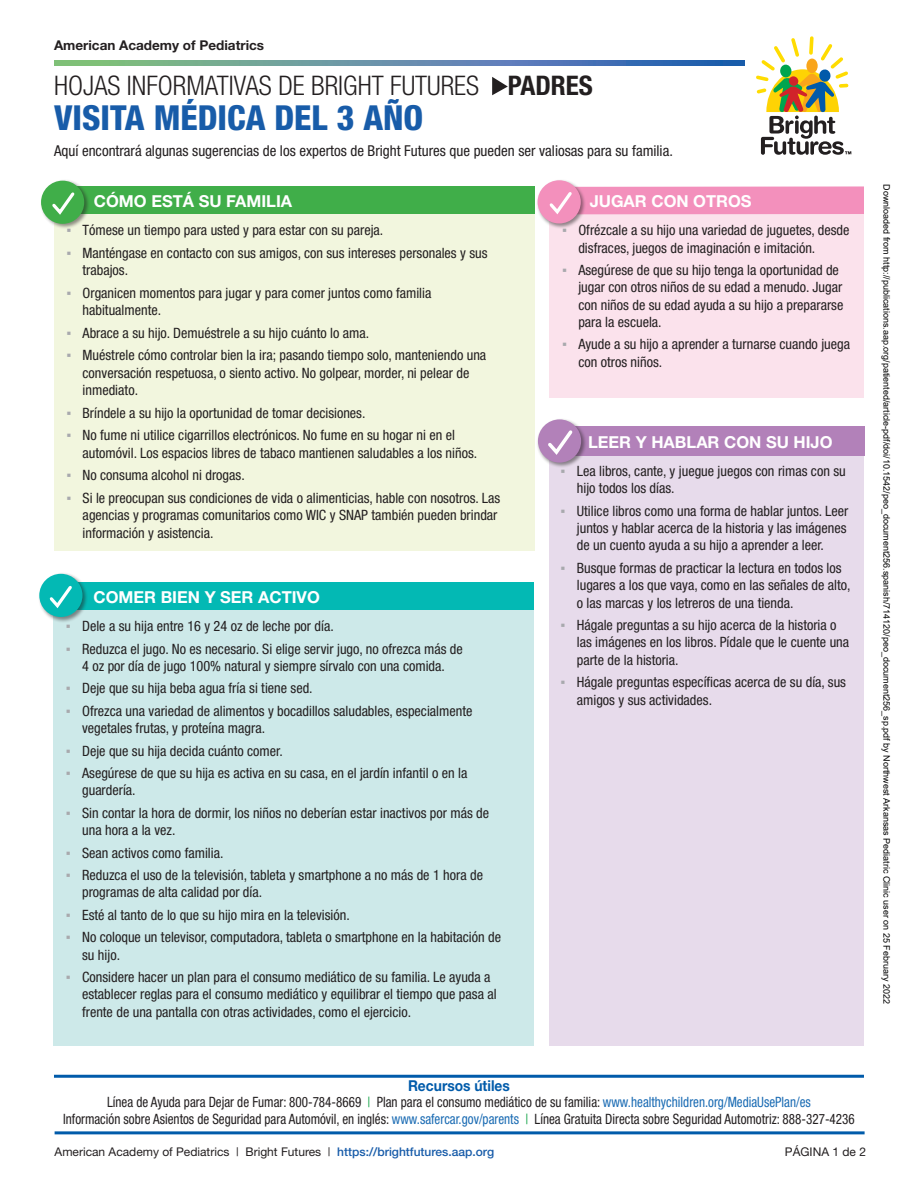
<style>
.page{position:relative;width:918px;height:1188px;background:#fff}
.page>*{position:absolute;margin:0;border:0;box-sizing:border-box;transform-origin:0 0}
.heading{font:800 condensed 34.5px "Helvetica Neue";color:#185ca9}
.heading-2{font:300 condensed 27px "Helvetica Neue";color:#231f20}
.New_White_heads{font:700 16.5px "Helvetica Neue";color:#fff}
.t1{font:condensed 15px "Helvetica Neue";color:#231f20}
.t2{font:700 15px "Helvetica Neue";color:#005baa;scale:.92 1}
.t3{font:condensed 14.25px/17.4px "Helvetica Neue";color:#231f20}
.t4{font:condensed 14.25px "Helvetica Neue";color:#231f20;scale:.92 1}
.intro_line{font:700 13.5px "Helvetica Neue";color:#231f20}
.list_helv{font:12px "Helvetica Neue";color:#231f20}
.t5{font:9px "Arial";color:#000}
.s1{font-weight:700}
.s2{font-family:"Arial";font-stretch:normal;color:#a8a9ad}
.s3{color:#1ca74f}
.s4{color:#1a6bb3}
.s5{font-weight:500;color:#185ca9}
</style>
<div class="page">
<div style="left:550px;top:189px;width:314px;height:208px;background:#fbdce9"></div>
<div style="left:550px;top:186px;width:314px;height:28px;background:#f390bc"></div>
<div style="left:536px;top:179px;width:51px;height:50px;background:#231f20;opacity:.5"></div>
<div style="left:538px;top:180px;width:43px;height:43px;background:#f390bc;border-radius:50%"></div>
<svg style="left:549px;top:192px;width:23px;height:23px"></svg>
<div style="left:54px;top:187px;width:481px;height:364px;background:#f0f5d8"></div>
<div style="left:54px;top:187px;width:481px;height:27px;background:#40ae49"></div>
<div style="left:40px;top:179px;width:50px;height:51px;background:#231f20;opacity:.5"></div>
<div style="left:41px;top:181px;width:43px;height:43px;background:#40ae49;border-radius:50%"></div>
<svg style="left:52px;top:192px;width:23px;height:23px"></svg>
<svg style="left:492px;top:77px;width:16px;height:18px"></svg>
<svg style="left:756px;top:36px;width:95px;height:119px"></svg>
<svg style="left:54px;top:60px;width:690px;height:5px;background:#5e8fa2"></svg>
<div style="left:53px;top:595px;width:481px;height:450px;background:#cde9e9"></div>
<div style="left:53px;top:582px;width:481px;height:27px;background:#03b9b4"></div>
<div style="left:38px;top:573px;width:50px;height:50px;background:#231f20;opacity:.5"></div>
<div style="left:39px;top:574px;width:43px;height:43px;background:#03b9b4;border-radius:50%"></div>
<svg style="left:49px;top:585px;width:23px;height:24px"></svg>
<hr style="left:54px;top:1075px;width:810px;height:3px;background:#005baa">
<hr style="left:55px;top:1131px;width:810px;height:3px;background:#005baa">
<div style="left:550px;top:427px;width:314px;height:618px;background:#e7dbeb"></div>
<div style="left:550px;top:427px;width:315px;height:29px;background:#b281b9"></div>
<div style="left:537px;top:418px;width:50px;height:50px;background:#231f20;opacity:.5"></div>
<div style="left:538px;top:419px;width:43px;height:44px;background:#b281b9;border-radius:50%"></div>
<svg style="left:548px;top:430px;width:25px;height:25px"></svg>
<p class="intro_line" style="left:54px;top:37px;width:212px">American Academy of Pediatrics</p>
<p class="heading-2" style="left:54px;top:70px;width:540px">HOJAS INFORMATIVAS DE BRIGHT FUTURES <span class="s1">PADRES</span></p>
<p class="heading" style="left:54px;top:96px;width:371px">VISITA MÉDICA DEL 3 AÑO</p>
<p class="t1" style="left:54px;top:142px;width:620px">Aquí encontrará algunas sugerencias de los expertos de Bright Futures que pueden ser valiosas para su familia.</p>
<p class="New_White_heads" style="left:94px;top:191px;width:200px">CÓMO ESTÁ SU FAMILIA</p>
<p class="t3" style="left:66px;top:222px;width:319px"><span class="s2">▪</span> Tómese un tiempo para usted y para estar con su pareja.</p>
<p class="t3" style="left:83px;top:244px;width:407px;text-indent:-16px"><span class="s2">▪</span> Manténgase en contacto con sus amigos, con sus intereses personales y sus trabajos.</p>
<p class="t3" style="left:83px;top:284px;width:350px;text-indent:-16px"><span class="s2">▪</span> Organicen momentos para jugar y para comer juntos como familia habitualmente.</p>
<p class="t3" style="left:66px;top:324px;width:304px"><span class="s2">▪</span> Abrace a su hijo. Demuéstrele a su hijo cuánto lo ama.</p>
<p class="t3" style="left:83px;top:347px;width:405px;text-indent:-16px"><span class="s2">▪</span> Muéstrele cómo controlar bien la ira; pasando tiempo solo, manteniendo una conversación respetuosa, o siento activo. No golpear, morder, ni pelear de inmediato.</p>
<p class="t3" style="left:66px;top:404px;width:301px"><span class="s2">▪</span> Bríndele a su hijo la oportunidad de tomar decisiones.</p>
<p class="t3" style="left:83px;top:427px;width:396px;text-indent:-16px"><span class="s2">▪</span> No fume ni utilice cigarrillos electrónicos. No fume en su hogar ni en el automóvil. Los espacios libres de tabaco mantienen saludables a los niños.</p>
<p class="t3" style="left:66px;top:466px;width:180px"><span class="s2">▪</span> No consuma alcohol ni drogas.</p>
<p class="t3" style="left:83px;top:489px;width:419px;text-indent:-16px"><span class="s2">▪</span> Si le preocupan sus condiciones de vida o alimenticias, hable con nosotros. Las agencias y programas comunitarios como WIC y SNAP también pueden brindar información y asistencia.</p>
<p class="New_White_heads" style="left:93px;top:587px;width:228px">COMER BIEN Y SER ACTIVO</p>
<p class="t3" style="left:66px;top:617px;width:269px"><span class="s2">▪</span> Dele a su hija entre 16 y 24 oz de leche por día.</p>
<p class="t3" style="left:66px;top:640px;width:398px;text-align:center"><span class="s2">▪</span> Reduzca el jugo. No es necesario. Si elige servir jugo, no ofrezca más de<br>4 oz por día de jugo 100% natural y siempre sírvalo con una comida.</p>
<p class="t3" style="left:66px;top:680px;width:248px"><span class="s2">▪</span> Deje que su hija beba agua fría si tiene sed.</p>
<p class="t3" style="left:82px;top:702px;width:392px;text-indent:-16px"><span class="s2">▪</span> Ofrezca una variedad de alimentos y bocadillos saludables, especialmente vegetales frutas, y proteína magra.</p>
<p class="t3" style="left:66px;top:742px;width:218px"><span class="s2">▪</span> Deje que su hija decida cuánto comer.</p>
<p class="t3" style="left:82px;top:764px;width:387px;text-indent:-16px"><span class="s2">▪</span> Asegúrese de que su hija es activa en su casa, en el jardín infantil o en la guardería.</p>
<p class="t3" style="left:82px;top:804px;width:409px;text-indent:-16px"><span class="s2">▪</span> Sin contar la hora de dormir, los niños no deberían estar inactivos por más de una hora a la vez.</p>
<p class="t3" style="left:66px;top:844px;width:159px"><span class="s2">▪</span> Sean activos como familia.</p>
<p class="t3" style="left:82px;top:866px;width:402px;text-indent:-16px"><span class="s2">▪</span> Reduzca el uso de la televisión, tableta y smartphone a no más de 1 hora de programas de alta calidad por día.</p>
<p class="t3" style="left:66px;top:906px;width:285px"><span class="s2">▪</span> Esté al tanto de lo que su hijo mira en la televisión.</p>
<p class="t3" style="left:82px;top:929px;width:421px;text-indent:-16px"><span class="s2">▪</span> No coloque un televisor, computadora, tableta o smartphone en la habitación de su hijo.</p>
<p class="t3" style="left:82px;top:968px;width:416px;text-indent:-16px"><span class="s2">▪</span> Considere hacer un plan para el consumo mediático de su familia. Le ayuda a establecer reglas para el consumo mediático y equilibrar el tiempo que pasa al frente de una pantalla con otras actividades, como el ejercicio.</p>
<p class="New_White_heads" style="left:590px;top:191px;width:163px">JUGAR CON OTROS</p>
<p class="t3" style="left:578px;top:222px;width:273px;text-indent:-16px"><span class="s2">▪</span> Ofrézcale a su hijo una variedad de juguetes, desde disfraces, juegos de imaginación e imitación.</p>
<p class="t3" style="left:578px;top:261px;width:266px;text-indent:-16px"><span class="s2">▪</span> Asegúrese de que su hijo tenga la oportunidad de jugar con otros niños de su edad a menudo. Jugar con niños de su edad ayuda a su hijo a prepararse para la escuela.</p>
<p class="t3" style="left:578px;top:336px;width:273px;text-indent:-16px"><span class="s2">▪</span> Ayude a su hijo a aprender a turnarse cuando juega con otros niños.</p>
<p class="New_White_heads" style="left:588px;top:431px;width:246px">LEER Y HABLAR CON SU HIJO</p>
<p class="t3" style="left:577px;top:462px;width:270px;text-indent:-16px"><span class="s2">▪</span> Lea libros, cante, y juegue juegos con rimas con su hijo todos los días.</p>
<p class="t3" style="left:577px;top:502px;width:273px;text-indent:-16px"><span class="s2">▪</span> Utilice libros como una forma de hablar juntos. Leer juntos y hablar acerca de la historia y las imágenes de un cuento ayuda a su hijo a aprender a leer.</p>
<p class="t3" style="left:577px;top:559px;width:275px;text-indent:-16px"><span class="s2">▪</span> Busque formas de practicar la lectura en todos los lugares a los que vaya, como en las señales de alto, o las marcas y los letreros de una tienda.</p>
<p class="t3" style="left:577px;top:616px;width:274px;text-indent:-16px"><span class="s2">▪</span> Hágale preguntas a su hijo acerca de la historia o las imágenes en los libros. Pídale que le cuente una parte de la historia.</p>
<p class="t3" style="left:577px;top:674px;width:271px;text-indent:-16px"><span class="s2">▪</span> Hágale preguntas específicas acerca de su día, sus amigos y sus actividades.</p>
<p class="t5" style="left:890px;top:184px;width:821px;rotate:90deg">Downloaded from http://publications.aap.org/patiented/article-pdf/doi/10.1542/peo_document256.spanish/714120/peo_document256_sp.pdf by Northwest Arkansas Pediatric Clinic user on 25 February 2022</p>
<p class="t2" style="left:408px;top:1077px;width:112px">Recursos útiles</p>
<p class="t4" style="left:107px;top:1094px;width:767px">Línea de Ayuda para Dejar de Fumar: 800-784-8669 <span class="s3">|</span> Plan para el consumo mediático de su familia: <span class="s4">www.healthychildren.org/MediaUsePlan/es</span></p>
<p class="t4" style="left:63px;top:1110px;width:862px">Información sobre Asientos de Seguridad para Automóvil, en inglés: <span class="s4">www.safercar.gov/parents</span> <span class="s3">|</span> Línea Gratuita Directa sobre Seguridad Automotriz: 888-327-4236</p>
<p class="list_helv" style="left:55px;top:1145px;width:441px">American Academy of Pediatrics | Bright Futures | <span class="s5">https://brightfutures.aap.org</span></p>
<p class="list_helv" style="left:785px;top:1145px;width:83px">PÁGINA 1 de 2</p>
</div>
